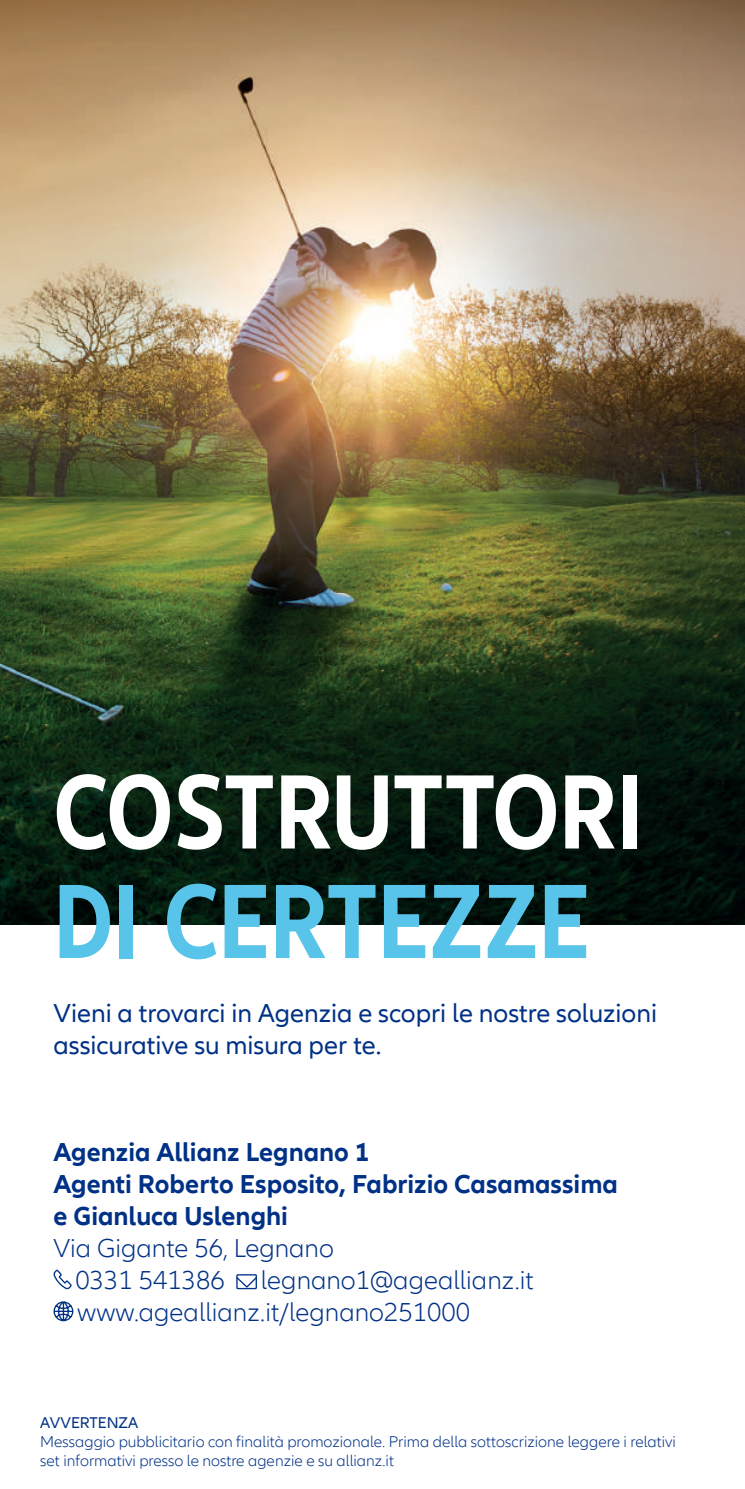
<style>
.page{position:relative;width:745px;height:1489px;background:#fff}
.page>*{position:absolute;margin:0;border:0;box-sizing:border-box;transform-origin:0 0}
.t1{font:700 condensed 109.5px "Allianz Neo";color:#fff}
.t2{font:700 condensed 109.5px "Allianz Neo";color:#59c4e9}
.t3{font:300 26.75px/32px "Allianz Neo";color:#003186}
.t4{font:700 26.75px/32px "Allianz Neo";color:#003186}
.t5{font:26.75px/32px "Allianz Neo";color:#003186}
.t6{font:300 16px/18.8px "Allianz Neo";color:#003186}
.t7{font:16px "Allianz Neo";color:#003186}
</style>
<div class="page">
<img style="left:0;top:0;width:744px;height:924px">
<svg style="left:53px;top:1269px;width:19px;height:20px"></svg>
<div style="left:236px;top:1273px;width:21px;height:16px;border:1px solid #003186"></div>
<svg style="left:236px;top:1275px;width:21px;height:13px"></svg>
<svg style="left:53px;top:1301px;width:21px;height:20px"></svg>
<h1 class="t1" style="left:53px;top:748px;width:590px">COSTRUTTORI</h1>
<h1 class="t2" style="left:53px;top:858px;width:537px">DI CERTEZZE</h1>
<h2 class="t5" style="left:53px;top:997px;width:604px">Vieni a trovarci in Agenzia e scopri le nostre soluzioni assicurative su misura per te.</h2>
<h2 class="t4" style="left:53px;top:1136px;width:565px">Agenzia Allianz Legnano 1<br>Agenti Roberto Esposito, Fabrizio Casamassima e Gianluca Uslenghi</h2>
<h2 class="t3" style="left:76px;top:1232px;width:259px;text-indent:-22px">Via Gigante 56, Legnano<br>0331 541386</h2>
<h2 class="t3" style="left:77px;top:1264px;width:457px;text-indent:183px">legnano1@ageallianz.it www.ageallianz.it/legnano251000</h2>
<p class="t7" style="left:40px;top:1413px;width:99px">AVVERTENZA</p>
<p class="t6" style="left:40px;top:1432px;width:636px">Messaggio pubblicitario con finalità promozionale. Prima della sottoscrizione leggere i relativi set informativi presso le nostre agenzie e su allianz.it</p>
</div>
